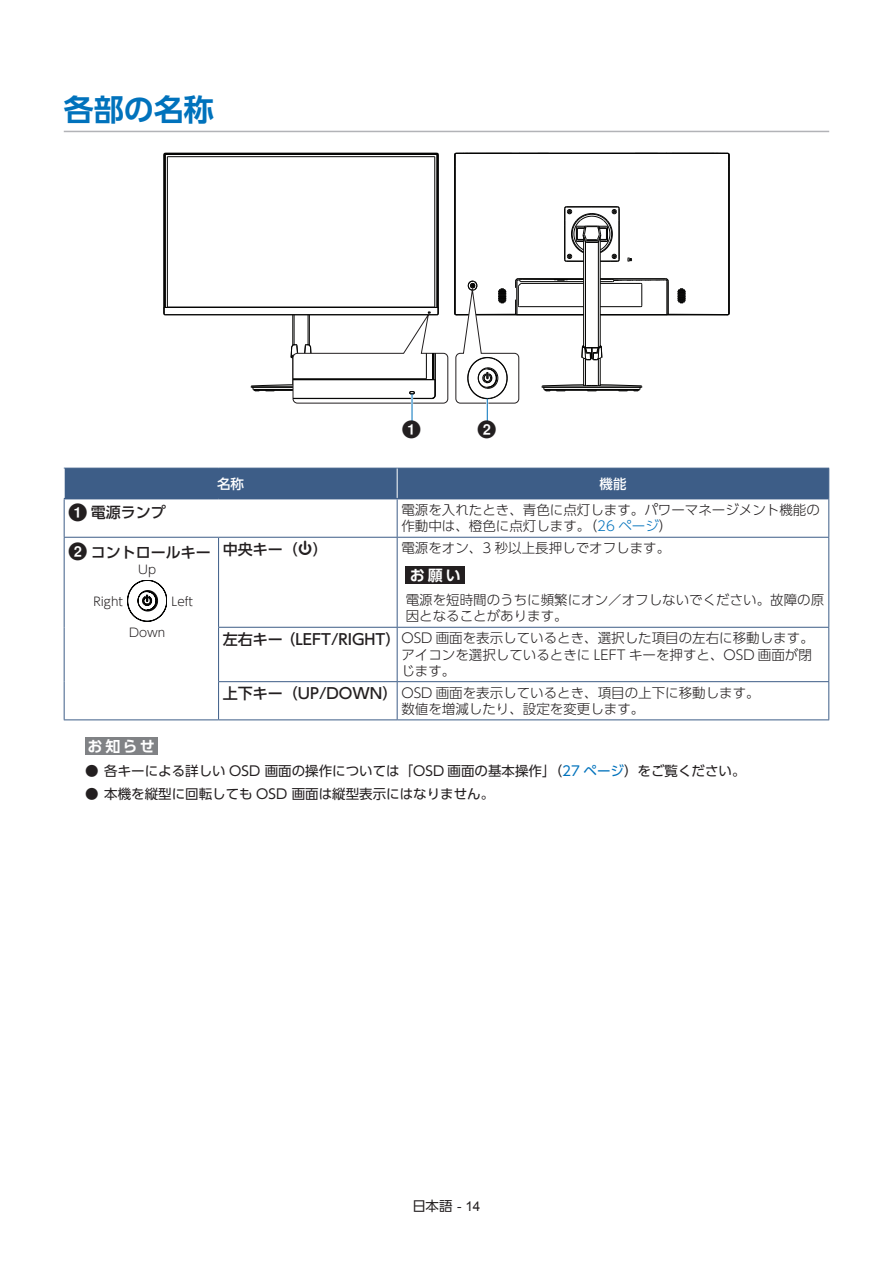
<style>
.page{position:relative;width:893px;height:1263px;background:#fff}
.page>*{position:absolute;margin:0;border:0;box-sizing:border-box;transform-origin:0 0}
.t1{font:700 30px "UD Shin Go Pro De";color:#0072bc}
.t2{font:18px "Circl Nega A2";color:#231f20}
.t3{font:500 15px "UD Shin Go Pro";color:#231f20}
.t4{font:700 15px "UD Shin Go Pro De";letter-spacing:.195em;color:#fff}
.t5{font:300 13.5px/16.2px "UD Shin Go Pro";color:#231f20}
.t6{font:13.5px "UD Shin Go Pro";color:#231f20}
.t7{font:500 13.5px "UD Shin Go Pro";color:#fff}
.t8{font:300 12px "UD Shin Go Pro";color:#231f20}
.s1{font-family:"Circl Nega A2";font-weight:400;font-size:18px}
.s2{color:#0072bc}
.s3{font-weight:500;font-size:15px}
.s4{font-family:"Arial"}
</style>
<div class="page">
<hr style="left:64px;top:131px;width:765px;height:1px;background:#b2b3b7">
<hr style="left:455px;top:221px;width:1px;height:92px;background:#050504">
<hr style="left:455px;top:167px;width:1px;height:54px;background:#050504">
<hr style="left:518px;top:278px;width:66px;height:1px;background:#050504">
<hr style="left:600px;top:278px;width:66px;height:1px;background:#050504">
<svg style="left:628px;top:258px;width:4px;height:4px"></svg>
<hr style="left:454px;top:155px;width:1px;height:158px;background:#050504">
<hr style="left:456px;top:153px;width:272px;height:1px;background:#050504">
<hr style="left:729px;top:155px;width:1px;height:158px;background:#050504">
<svg style="left:455px;top:153px;width:1px;height:14px"></svg>
<svg style="left:728px;top:153px;width:2px;height:14px"></svg>
<hr style="left:583px;top:237px;width:1px;height:110px;background:#050504">
<hr style="left:585px;top:242px;width:1px;height:106px;background:#050504">
<hr style="left:598px;top:242px;width:1px;height:106px;background:#050504">
<hr style="left:600px;top:237px;width:1px;height:110px;background:#050504">
<svg style="left:564px;top:207px;width:56px;height:55px"></svg>
<hr style="left:164px;top:155px;width:1px;height:152px;background:#050504">
<hr style="left:165px;top:153px;width:272px;height:1px;background:#050504">
<hr style="left:438px;top:155px;width:1px;height:158px;background:#050504">
<hr style="left:165px;top:314px;width:272px;height:1px;background:#050504">
<hr style="left:164px;top:307px;width:274px;height:1px;background:#050504">
<hr style="left:165px;top:155px;width:1px;height:152px;background:#050504">
<hr style="left:167px;top:157px;width:1px;height:150px;background:#050504">
<hr style="left:167px;top:156px;width:268px;height:1px;background:#050504">
<hr style="left:166px;top:154px;width:270px;height:1px;background:#050504">
<hr style="left:434px;top:157px;width:1px;height:150px;background:#050504">
<hr style="left:437px;top:155px;width:1px;height:152px;background:#050504">
<svg style="left:455px;top:279px;width:275px;height:142px"></svg>
<svg style="left:251px;top:308px;width:198px;height:113px"></svg>
<div style="left:65px;top:469px;width:763px;height:29px;background:#3d5d87"></div>
<hr style="left:64px;top:498px;width:155px;height:1px;background:#3d5d87">
<hr style="left:219px;top:498px;width:178px;height:1px;background:#3d5d87">
<hr style="left:397px;top:498px;width:431px;height:1px;background:#3d5d87">
<hr style="left:64px;top:499px;width:1px;height:38px;background:#3d5d87">
<hr style="left:397px;top:499px;width:1px;height:38px;background:#3d5d87">
<hr style="left:828px;top:499px;width:1px;height:38px;background:#3d5d87">
<hr style="left:64px;top:537px;width:155px;height:1px;background:#3d5d87">
<hr style="left:64px;top:538px;width:1px;height:89px;background:#3d5d87">
<hr style="left:219px;top:537px;width:178px;height:1px;background:#3d5d87">
<hr style="left:218px;top:538px;width:1px;height:89px;background:#3d5d87">
<hr style="left:397px;top:537px;width:432px;height:1px;background:#3d5d87">
<hr style="left:397px;top:538px;width:1px;height:89px;background:#3d5d87">
<hr style="left:828px;top:538px;width:1px;height:89px;background:#3d5d87">
<hr style="left:64px;top:627px;width:1px;height:55px;background:#3d5d87">
<hr style="left:218px;top:627px;width:179px;height:1px;background:#3d5d87">
<hr style="left:218px;top:628px;width:1px;height:53px;background:#3d5d87">
<hr style="left:397px;top:627px;width:432px;height:1px;background:#3d5d87">
<hr style="left:397px;top:628px;width:1px;height:53px;background:#3d5d87">
<hr style="left:828px;top:628px;width:1px;height:53px;background:#3d5d87">
<hr style="left:64px;top:682px;width:1px;height:37px;background:#3d5d87">
<hr style="left:218px;top:681px;width:179px;height:1px;background:#3d5d87">
<hr style="left:218px;top:682px;width:1px;height:37px;background:#3d5d87">
<hr style="left:397px;top:681px;width:432px;height:1px;background:#3d5d87">
<hr style="left:397px;top:682px;width:1px;height:37px;background:#3d5d87">
<hr style="left:828px;top:682px;width:1px;height:37px;background:#3d5d87">
<hr style="left:397px;top:468px;width:432px;height:1px;background:#3d5d87">
<hr style="left:828px;top:468px;width:1px;height:31px;background:#3d5d87">
<hr style="left:64px;top:468px;width:155px;height:1px;background:#3d5d87">
<hr style="left:219px;top:468px;width:178px;height:1px;background:#3d5d87">
<hr style="left:64px;top:468px;width:1px;height:30px;background:#fff">
<hr style="left:397px;top:468px;width:1px;height:30px;background:#fff">
<hr style="left:64px;top:719px;width:155px;height:1px;background:#3d5d87">
<hr style="left:219px;top:719px;width:178px;height:1px;background:#3d5d87">
<hr style="left:397px;top:719px;width:432px;height:1px;background:#3d5d87">
<svg style="left:127px;top:580px;width:40px;height:41px"></svg>
<div style="left:406px;top:566px;width:59px;height:18px;background:#231f20"></div>
<div style="left:85px;top:737px;width:72px;height:18px;background:#808285"></div>
<h1 class="t1" style="left:64px;top:85px;width:151px">各部の名称</h1>
<h2 class="t2" style="left:402px;top:421px;width:21px">1</h2>
<h2 class="t2" style="left:477px;top:421px;width:21px">2</h2>
<p class="t7" style="left:217px;top:472px;width:28px">名称</p>
<p class="t7" style="left:599px;top:472px;width:28px">機能</p>
<p class="t3" style="left:68px;top:500px;width:99px"><span class="s1">1</span> 電源ランプ</p>
<p class="t5" style="left:401px;top:501px;width:420px">電源を入れたとき、青色に点灯します。パワーマネージメント機能の作動中は、橙色に点灯します。（<span class="s2">26 ページ</span>）</p>
<p class="t3" style="left:68px;top:540px;width:144px"><span class="s1">2</span> コントロールキー</p>
<p class="t8" style="left:138px;top:559px;width:19px">Up</p>
<p class="t3" style="left:223px;top:537px;width:106px">中央キー（⏻）</p>
<p class="t5" style="left:401px;top:540px;width:270px">電源をオン、3 秒以上長押しでオフします。</p>
<p class="t4" style="left:410px;top:563px;width:52px">お願い</p>
<p class="t5" style="left:406px;top:591px;width:420px">電源を短時間のうちに頻繁にオン／オフしないでください。故障の原因となることがあります。</p>
<p class="t5" style="left:401px;top:630px;width:414px;text-indent:-179px"><span class="s3">左右キー（LEFT/RIGHT）</span>OSD 画面を表示しているとき、選択した項目の左右に移動します。アイコンを選択しているときに LEFT キーを押すと、OSD 画面が閉じます。</p>
<p class="t5" style="left:401px;top:684px;width:360px;text-indent:-179px"><span class="s3">上下キー（UP/DOWN）</span> OSD 画面を表示しているとき、項目の上下に移動します。数値を増減したり、設定を変更します。</p>
<p class="t8" style="left:94px;top:592px;width:31px">Right</p>
<p class="t8" style="left:171px;top:592px;width:23px">Left</p>
<p class="t8" style="left:129px;top:622px;width:38px">Down</p>
<p class="t4" style="left:87px;top:734px;width:69px">お知らせ</p>
<p class="t6" style="left:85px;top:760px;width:662px">● 各キーによる詳しい OSD 画面の操作については「OSD 画面の基本操作」（<span class="s2">27 ページ</span>）をご覧ください。</p>
<p class="t6" style="left:85px;top:782px;width:411px">● 本機を縦型に回転しても OSD 画面は縦型表示にはなりません。</p>
<p class="t6" style="left:412px;top:1195px;width:70px">日本語 <span class="s4">- 14</span></p>
</div>
